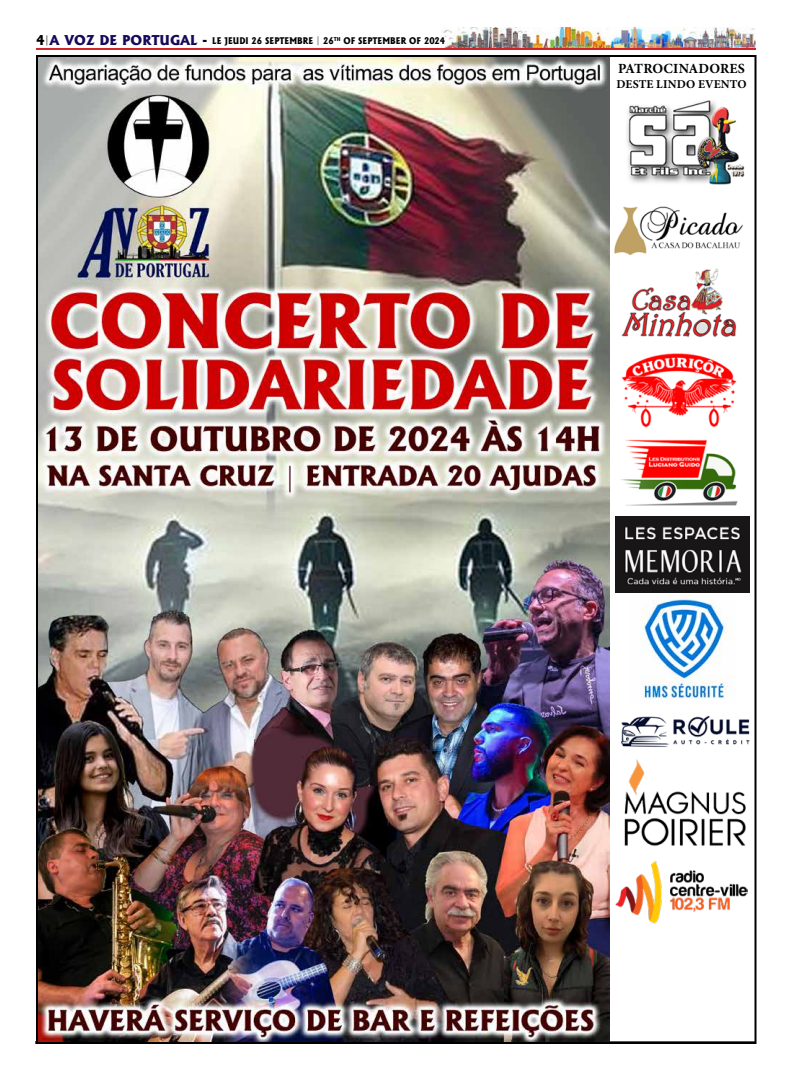
<style>
.page{position:relative;width:792px;height:1080px;background:#fff}
.page>*{position:absolute;margin:0;border:0;box-sizing:border-box;transform-origin:0 0}
.t1{font:700 14px "Minion Pro";letter-spacing:.01em;color:#000}
.t2{font:700 12px "Minion Pro";letter-spacing:.01em;color:#000}
.t3{font:800 8.8px "Albertus";color:#000;scale:.91 1}
.s1{font-size:13px}
.s2{font-size:13px;color:#150a59}
</style>
<div class="page">
<img style="left:442px;top:27px;width:314px;height:21px">
<hr style="left:36px;top:48px;width:720px;height:2px;background:#d2232a">
<img style="left:39px;top:58px;width:571px;height:983px">
<img style="left:614px;top:100px;width:131px;height:406px">
<img style="left:624px;top:759px;width:122px;height:87px">
<img style="left:615px;top:860px;width:133px;height:63px">
<img style="left:640px;top:596px;width:91px;height:103px">
<img style="left:621px;top:715px;width:129px;height:32px">
<img style="left:615px;top:516px;width:134px;height:77px">
<p class="t3" style="left:36px;top:35px;width:451px"><span class="s1">4</span><sup>|</sup><span class="s2">A VOZ DE PORTUGAL</span> <span class="s1">-</span> LE JEUDI 26 SEPTEMBRE | 26<sup>TH</sup> OF SEPTEMBER OF 2024</p>
<h1 class="t1" style="left:618px;top:59px;width:128px">PATROCINADORES</h1>
<h2 class="t2" style="left:617px;top:75px;width:132px">DESTE LINDO EVENTO</h2>
</div>
